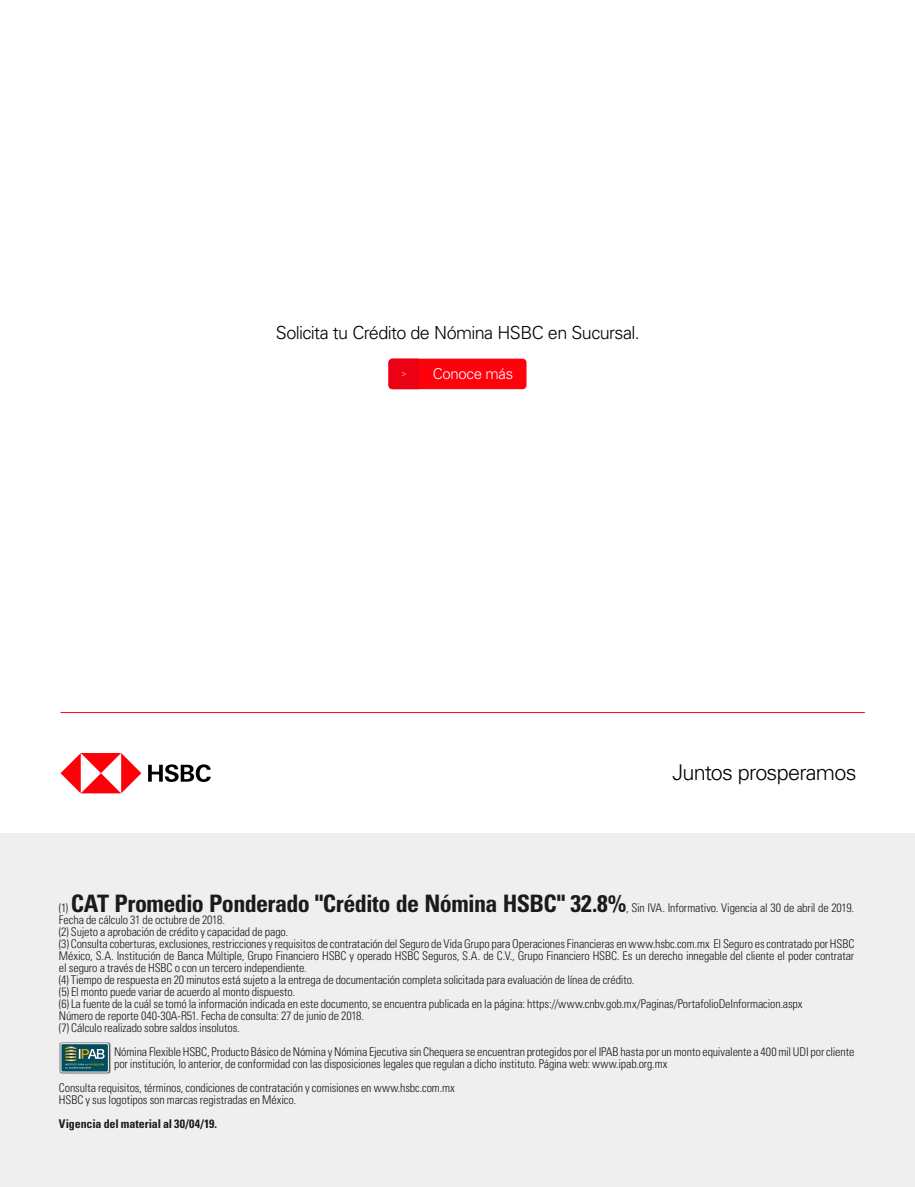
<style>
.page{position:relative;width:915px;height:1187px;background:#fff}
.page>*{position:absolute;margin:0;border:0;box-sizing:border-box;transform-origin:0 0}
.t1{font:300 21.6px "Univers";letter-spacing:-.035em;color:#000}
.t2{font:300 18px "Univers";letter-spacing:-.035em;color:#000}
.t3{font:300 15px "Univers";letter-spacing:-.02em;color:#fff}
.t4{font:300 condensed 12px/12px "Univers";letter-spacing:-.01em;color:#1d1b1a}
.t5{font:700 condensed 12px "Univers";letter-spacing:-.01em;color:#1c1a1a}
.s1{font-weight:700;font-size:24px}
</style>
<div class="page">
<div style="left:0;top:833px;width:914px;height:353px;background:#efefef"></div>
<img style="left:59px;top:1042px;width:52px;height:32px">
<svg style="left:60px;top:1043px;width:49px;height:29px"></svg>
<svg style="left:60px;top:753px;width:81px;height:40px"></svg>
<svg style="left:148px;top:764px;width:63px;height:18px"></svg>
<hr style="left:60px;top:712px;width:804px;height:1px;background:#fe0009">
<div style="left:388px;top:358px;width:138px;height:31px;background:#ff010b;border-radius:4px"></div>
<svg style="left:388px;top:358px;width:31px;height:31px"></svg>
<h2 class="t2" style="left:275px;top:321px;width:365px">Solicita tu Crédito de Nómina HSBC en Sucursal.</h2>
<p class="t3" style="left:432px;top:365px;width:82px">Conoce más</p>
<h1 class="t1" style="left:672px;top:759px;width:186px">Juntos prosperamos</h1>
<p class="t4" style="left:59px;top:901px;width:796px">(1) <span class="s1">CAT Promedio Ponderado "Crédito de Nómina HSBC" 32.8%</span>, Sin IVA. Informativo. Vigencia al 30 de abril de 2019.<br>Fecha de cálculo 31 de octubre de 2018.<br>(2) Sujeto a aprobación de crédito y capacidad de pago.<br>(3) Consulta coberturas, exclusiones, restricciones y requisitos de contratación del Seguro de Vida Grupo para Operaciones Financieras en www.hsbc.com.mx El Seguro es contratado por HSBC México, S.A. Institución de Banca Múltiple, Grupo Financiero HSBC y operado HSBC Seguros, S.A. de C.V., Grupo Financiero HSBC. Es un derecho innegable del cliente el poder contratar el seguro a través de HSBC o con un tercero independiente.<br>(4) Tiempo de respuesta en 20 minutos está sujeto a la entrega de documentación completa solicitada para evaluación de línea de crédito.<br>(5) El monto puede variar de acuerdo al monto dispuesto.<br>(6) La fuente de la cuál se tomó la información indicada en este documento, se encuentra publicada en la página: https://www.cnbv.gob.mx/Paginas/PortafolioDeInformacion.aspx<br>Número de reporte 040-30A-R51. Fecha de consulta: 27 de junio de 2018.<br>(7) Cálculo realizado sobre saldos insolutos.</p>
<p class="t4" style="left:114px;top:1045px;width:741px">Nómina Flexible HSBC, Producto Básico de Nómina y Nómina Ejecutiva sin Chequera se encuentran protegidos por el IPAB hasta por un monto equivalente a 400 mil UDI por cliente por institución, lo anterior, de conformidad con las disposiciones legales que regulan a dicho instituto. Página web: www.ipab.org.mx</p>
<p class="t4" style="left:59px;top:1081px;width:397px">Consulta requisitos, términos, condiciones de contratación y comisiones en www.hsbc.com.mx<br>HSBC y sus logotipos son marcas registradas en México.</p>
<p class="t5" style="left:59px;top:1116px;width:160px">Vigencia del material al 30/04/19.</p>
</div>
